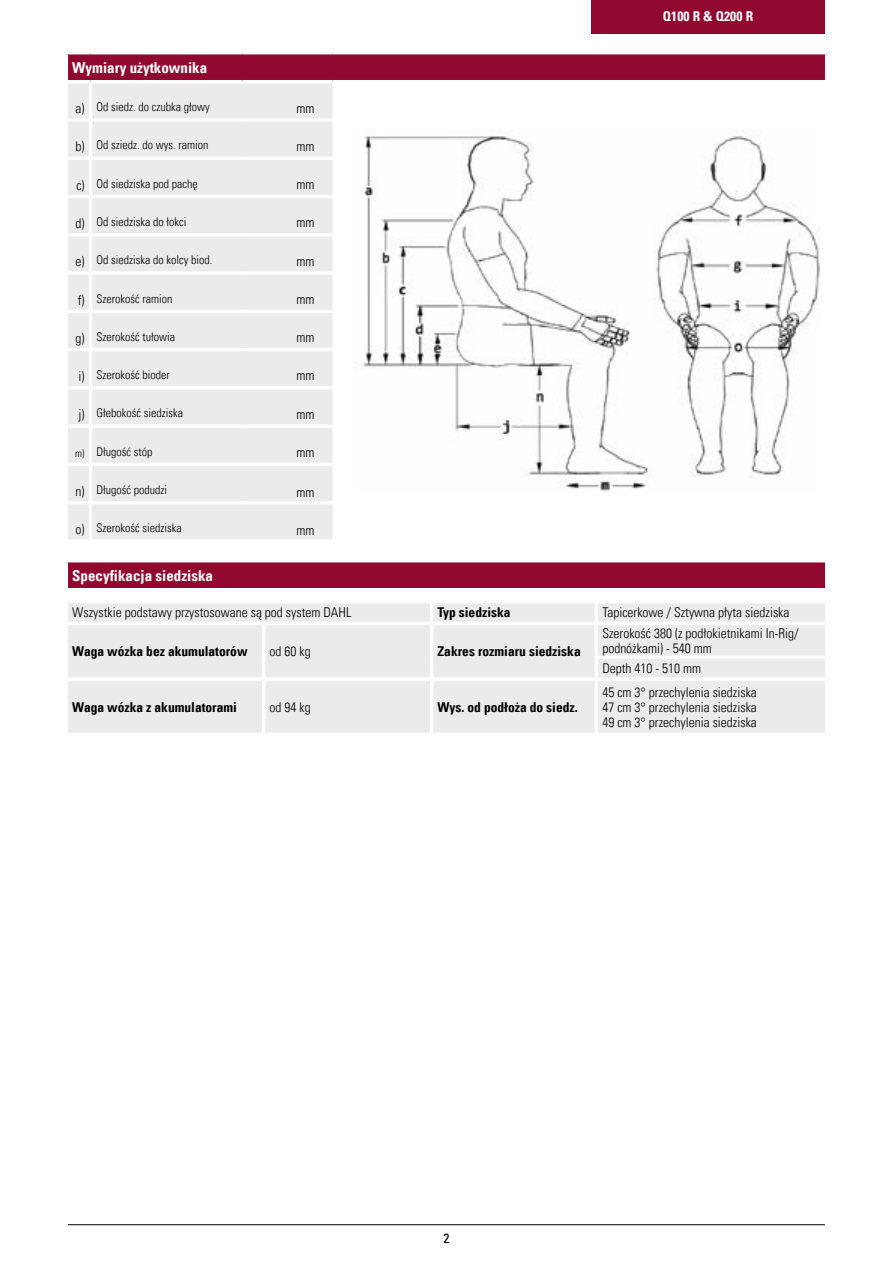
<style>
.page{position:relative;width:893px;height:1263px;background:#fff}
.page>*{position:absolute;margin:0;border:0;box-sizing:border-box;transform-origin:0 0}
.t1{font:15px "Univers Com 67 Bold Cond";color:#fff}
.t2{font:13.5px/15px "Univers Com 47 Light Cond";color:#000}
.t3{font:13.5px "Univers Com 67 Bold Cond";color:#000}
.t4{font:13.5px "Univers Com 67 Bold Cond";letter-spacing:.01em;color:#fff}
.t5{font:condensed 13.5px "Univers Com 57";color:#000}
.t6{font:12px "Univers Com 47 Light Cond";color:#000}
.s1{font-size:13.5px}
.s2{font-size:10.5px}
</style>
<div class="page">
<div style="left:66px;top:53px;width:761px;height:29px;background:#900730"></div>
<div style="left:68px;top:83px;width:265px;height:456px;background:#ebebeb"></div>
<hr style="left:825px;top:54px;width:3px;height:26px;background:#fff">
<hr style="left:65px;top:51px;width:26px;height:3px;background:#fff">
<hr style="left:65px;top:54px;width:3px;height:26px;background:#fff">
<hr style="left:91px;top:51px;width:151px;height:3px;background:#fff">
<hr style="left:242px;top:51px;width:91px;height:3px;background:#fff">
<hr style="left:333px;top:51px;width:495px;height:3px;background:#fff">
<hr style="left:65px;top:80px;width:26px;height:3px;background:#fff">
<hr style="left:91px;top:80px;width:151px;height:3px;background:#fff">
<hr style="left:242px;top:80px;width:91px;height:3px;background:#fff">
<hr style="left:65px;top:118px;width:26px;height:4px;background:#fff">
<hr style="left:91px;top:118px;width:151px;height:4px;background:#fff">
<hr style="left:242px;top:118px;width:91px;height:4px;background:#fff">
<hr style="left:65px;top:157px;width:26px;height:3px;background:#fff">
<hr style="left:91px;top:157px;width:151px;height:3px;background:#fff">
<hr style="left:242px;top:157px;width:91px;height:3px;background:#fff">
<hr style="left:65px;top:195px;width:26px;height:3px;background:#fff">
<hr style="left:91px;top:195px;width:151px;height:3px;background:#fff">
<hr style="left:242px;top:195px;width:91px;height:3px;background:#fff">
<hr style="left:65px;top:233px;width:26px;height:3px;background:#fff">
<hr style="left:91px;top:233px;width:151px;height:3px;background:#fff">
<hr style="left:242px;top:233px;width:91px;height:3px;background:#fff">
<hr style="left:65px;top:271px;width:26px;height:4px;background:#fff">
<hr style="left:91px;top:271px;width:151px;height:4px;background:#fff">
<hr style="left:242px;top:271px;width:91px;height:4px;background:#fff">
<hr style="left:65px;top:310px;width:26px;height:3px;background:#fff">
<hr style="left:91px;top:310px;width:151px;height:3px;background:#fff">
<hr style="left:242px;top:310px;width:91px;height:3px;background:#fff">
<hr style="left:65px;top:348px;width:26px;height:3px;background:#fff">
<hr style="left:91px;top:348px;width:151px;height:3px;background:#fff">
<hr style="left:242px;top:348px;width:91px;height:3px;background:#fff">
<hr style="left:65px;top:386px;width:26px;height:4px;background:#fff">
<hr style="left:91px;top:386px;width:151px;height:4px;background:#fff">
<hr style="left:242px;top:386px;width:91px;height:4px;background:#fff">
<hr style="left:65px;top:424px;width:26px;height:4px;background:#fff">
<hr style="left:91px;top:424px;width:151px;height:4px;background:#fff">
<hr style="left:242px;top:424px;width:91px;height:4px;background:#fff">
<hr style="left:89px;top:83px;width:3px;height:35px;background:#fff">
<hr style="left:89px;top:122px;width:3px;height:35px;background:#fff">
<hr style="left:89px;top:160px;width:3px;height:35px;background:#fff">
<hr style="left:89px;top:198px;width:3px;height:35px;background:#fff">
<hr style="left:89px;top:236px;width:3px;height:35px;background:#fff">
<hr style="left:89px;top:275px;width:3px;height:35px;background:#fff">
<hr style="left:89px;top:313px;width:3px;height:35px;background:#fff">
<hr style="left:89px;top:351px;width:3px;height:35px;background:#fff">
<hr style="left:89px;top:390px;width:3px;height:34px;background:#fff">
<hr style="left:89px;top:428px;width:3px;height:35px;background:#fff">
<hr style="left:89px;top:466px;width:3px;height:35px;background:#fff">
<hr style="left:89px;top:504px;width:3px;height:35px;background:#fff">
<hr style="left:65px;top:463px;width:26px;height:3px;background:#fff">
<hr style="left:91px;top:463px;width:151px;height:3px;background:#fff">
<hr style="left:242px;top:463px;width:91px;height:3px;background:#fff">
<hr style="left:65px;top:501px;width:26px;height:3px;background:#fff">
<hr style="left:91px;top:501px;width:151px;height:3px;background:#fff">
<hr style="left:242px;top:501px;width:91px;height:3px;background:#fff">
<hr style="left:333px;top:80px;width:495px;height:3px;background:#fff">
<img style="left:363px;top:135px;width:458px;height:357px">
<div style="left:66px;top:561px;width:759px;height:29px;background:#900730"></div>
<hr style="left:65px;top:559px;width:760px;height:3px;background:#fff">
<hr style="left:65px;top:562px;width:3px;height:26px;background:#fff">
<hr style="left:65px;top:588px;width:760px;height:3px;background:#fff">
<div style="left:68px;top:603px;width:757px;height:130px;background:#ebebeb"></div>
<hr style="left:430px;top:603px;width:3px;height:19px;background:#fff">
<hr style="left:595px;top:603px;width:3px;height:19px;background:#fff">
<hr style="left:430px;top:681px;width:3px;height:52px;background:#fff">
<hr style="left:595px;top:656px;width:233px;height:3px;background:#fff">
<hr style="left:596px;top:677px;width:232px;height:4px;background:#fff">
<hr style="left:262px;top:681px;width:3px;height:52px;background:#fff">
<hr style="left:595px;top:681px;width:3px;height:52px;background:#fff">
<hr style="left:432px;top:622px;width:164px;height:3px;background:#fff">
<hr style="left:595px;top:625px;width:3px;height:31px;background:#fff">
<hr style="left:595px;top:659px;width:3px;height:18px;background:#fff">
<hr style="left:432px;top:677px;width:164px;height:4px;background:#fff">
<hr style="left:65px;top:622px;width:199px;height:3px;background:#fff">
<hr style="left:65px;top:677px;width:199px;height:4px;background:#fff">
<hr style="left:264px;top:622px;width:168px;height:3px;background:#fff">
<hr style="left:262px;top:625px;width:3px;height:32px;background:#fff">
<hr style="left:430px;top:625px;width:3px;height:32px;background:#fff">
<hr style="left:596px;top:622px;width:232px;height:3px;background:#fff">
<hr style="left:262px;top:657px;width:3px;height:20px;background:#fff">
<hr style="left:430px;top:657px;width:3px;height:20px;background:#fff">
<hr style="left:264px;top:677px;width:168px;height:4px;background:#fff">
<div style="left:591px;top:0;width:234px;height:34px;background:#900730"></div>
<hr style="left:68px;top:1224px;width:757px;height:1px;background:#000">
<p class="t4" style="left:663px;top:8px;width:92px">Q100 R &amp; Q200 R</p>
<p class="t1" style="left:72px;top:58px;width:136px">Wymiary użytkownika</p>
<p class="t6" style="left:76px;top:100px;width:136px"><span class="s1">a)</span> Od siedz. do czubka głowy</p>
<p class="t2" style="left:296px;top:100px;width:20px">mm</p>
<p class="t6" style="left:76px;top:138px;width:134px"><span class="s1">b)</span> Od sziedz. do wys. ramion</p>
<p class="t2" style="left:296px;top:139px;width:20px">mm</p>
<p class="t6" style="left:76px;top:176px;width:123px"><span class="s1">c)</span> Od siedziska pod pachę</p>
<p class="t2" style="left:296px;top:177px;width:20px">mm</p>
<p class="t6" style="left:76px;top:215px;width:112px"><span class="s1">d)</span> Od siedziska do łokci</p>
<p class="t2" style="left:296px;top:215px;width:20px">mm</p>
<p class="t6" style="left:76px;top:253px;width:138px"><span class="s1">e)</span> Od siedziska do kolcy biod.</p>
<p class="t2" style="left:296px;top:253px;width:20px">mm</p>
<p class="t6" style="left:78px;top:291px;width:96px"><span class="s1">f)</span> Szerokość ramion</p>
<p class="t2" style="left:296px;top:292px;width:20px">mm</p>
<p class="t6" style="left:76px;top:329px;width:101px"><span class="s1">g)</span> Szerokość tułowia</p>
<p class="t2" style="left:296px;top:330px;width:20px">mm</p>
<p class="t6" style="left:79px;top:368px;width:93px"><span class="s1">i)</span> Szerokość bioder</p>
<p class="t2" style="left:296px;top:368px;width:20px">mm</p>
<p class="t6" style="left:79px;top:406px;width:106px"><span class="s1">j)</span> Głebokość siedziska</p>
<p class="t2" style="left:296px;top:406px;width:20px">mm</p>
<p class="t6" style="left:75px;top:444px;width:79px"><span class="s2">m)</span> Długość stóp</p>
<p class="t2" style="left:296px;top:445px;width:20px">mm</p>
<p class="t6" style="left:76px;top:482px;width:93px"><span class="s1">n)</span> Długość podudzi</p>
<p class="t2" style="left:296px;top:485px;width:20px">mm</p>
<p class="t6" style="left:76px;top:521px;width:108px"><span class="s1">o)</span> Szerokość siedziska</p>
<p class="t2" style="left:296px;top:523px;width:20px">mm</p>
<p class="t1" style="left:72px;top:566px;width:142px">Specyfikacja siedziska</p>
<p class="t2" style="left:72px;top:605px;width:280px">Wszystkie podstawy przystosowane są pod system DAHL</p>
<p class="t3" style="left:438px;top:604px;width:75px">Typ siedziska</p>
<p class="t2" style="left:602px;top:605px;width:189px">Tapicerkowe / Sztywna płyta siedziska</p>
<p class="t3" style="left:72px;top:643px;width:177px">Waga wózka bez akumulatorów</p>
<p class="t2" style="left:270px;top:644px;width:43px">od 60 kg</p>
<p class="t3" style="left:438px;top:643px;width:145px">Zakres rozmiaru siedziska</p>
<p class="t2" style="left:602px;top:625px;width:198px">Szerokość 380 (z podłokietnikami In-Rig/ podnóżkami) - 540 mm</p>
<p class="t2" style="left:602px;top:661px;width:100px">Depth 410 - 510 mm</p>
<p class="t3" style="left:72px;top:698px;width:166px">Waga wózka z akumulatorami</p>
<p class="t2" style="left:270px;top:699px;width:43px">od 94 kg</p>
<p class="t3" style="left:438px;top:698px;width:142px">Wys. od podłoża do siedz.</p>
<p class="t2" style="left:602px;top:684px;width:156px;text-align:justify">45 cm 3° przechylenia siedziska 47 cm 3° przechylenia siedziska 49 cm 3° przechylenia siedziska</p>
<p class="t5" style="left:443px;top:1229px;width:7px">2</p>
</div>
